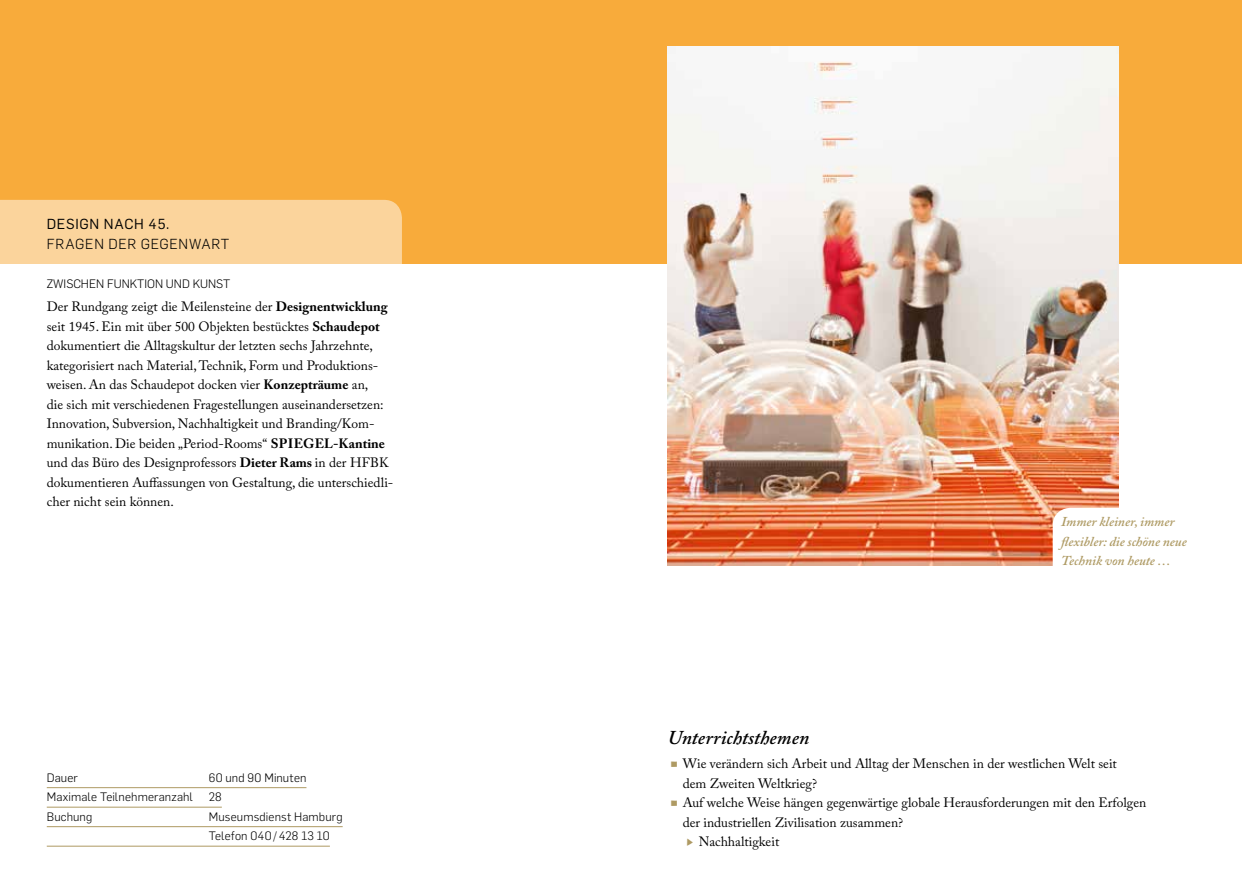
<style>
.page{position:relative;width:1242px;height:893px;background:#fff}
.page>*{position:absolute;margin:0;border:0;box-sizing:border-box;transform-origin:0 0}
.t1{font:italic 600 19.5px "Adobe Caslon Pro";color:#000}
.t2{font:300 14.25px "Flama";letter-spacing:.045em;color:#000}
.t3{font:14.25px "Flama";letter-spacing:.05em;color:#000}
.t4{font:13.5px/19.5px "Adobe Caslon Pro";color:#000}
.t5{font:italic 600 13.5px/19.5px "Adobe Caslon Pro";color:#ae9a63}
.t6{font:300 12px/19.5px "Flama";letter-spacing:.01em;color:#000}
.s1{font-weight:700}
.s2{font-family:"Ale Signs LL";font-size:19.5px;color:#ae9a63}
</style>
<div class="page">
<div style="left:0;top:0;width:1242px;height:264px;background:#f8ab3b"></div>
<svg style="left:0;top:200px;width:402px;height:647px"></svg>
<img style="left:668px;top:47px;width:450px;height:519px">
<svg style="left:1052px;top:508px;width:66px;height:58px"></svg>
<hr style="left:47px;top:787px;width:259px;height:1px;background:#ae9a63">
<hr style="left:47px;top:807px;width:175px;height:1px;background:#ae9a63">
<hr style="left:47px;top:826px;width:296px;height:1px;background:#ae9a63">
<hr style="left:47px;top:846px;width:283px;height:1px;background:#ae9a63">
<p class="t3" style="left:47px;top:214px;width:124px">DESIGN NACH 45.</p>
<p class="t2" style="left:47px;top:234px;width:184px">FRAGEN DER GEGENWART</p>
<p class="t6" style="left:47px;top:273px;width:185px">ZWISCHEN FUNKTION UND KUNST</p>
<p class="t4" style="left:47px;top:297px;width:348px">Der Rundgang zeigt die Meilensteine der <span class="s1">Designentwicklung </span>seit 1945. Ein mit über 500 Objekten bestücktes <span class="s1">Schaudepot </span>dokumentiert die Alltagskultur der letzten sechs Jahrzehnte, kategorisiert nach Material, Technik, Form und Produktions&shy;weisen. An das Schaudepot docken vier <span class="s1">Konzepträume</span> an,<br>die sich mit verschiedenen Fragestellungen auseinandersetzen:<br>Innovation, Subversion, Nachhaltigkeit und Branding/Kom&shy;munikation. Die beiden „Period-Rooms“ <span class="s1">SPIEGEL-Kantine </span>und das Büro des Designprofessors <span class="s1">Dieter Rams</span> in der HFBK dokumentieren Auffassungen von Gestaltung, die unterschiedli&shy;cher nicht sein können.</p>
<p class="t6" style="left:47px;top:767px;width:33px">Dauer</p>
<p class="t6" style="left:209px;top:767px;width:99px">60 und 90 Minuten</p>
<p class="t6" style="left:47px;top:787px;width:148px">Maximale Teilnehmeranzahl</p>
<p class="t6" style="left:209px;top:787px;width:15px">28</p>
<p class="t6" style="left:47px;top:806px;width:47px">Buchung</p>
<p class="t6" style="left:209px;top:806px;width:135px">Museumsdienst Hamburg<br>Telefon 040/428 13 10</p>
<p class="t5" style="left:1061px;top:512px;width:127px">Immer kleiner, immer flexibler: die schöne neue<br>Technik von heute …</p>
<h1 class="t1" style="left:668px;top:726px;width:143px">Unterrichtsthemen</h1>
<p class="t4" style="left:668px;top:754px;width:450px"><span class="s2">e</span> Wie verändern sich Arbeit und Alltag der Menschen in der westlichen Welt seit</p>
<p class="t4" style="left:682px;top:773px;width:136px">dem Zweiten Weltkrieg?</p>
<p class="t4" style="left:668px;top:793px;width:480px"><span class="s2">e</span> Auf welche Weise hängen gegenwärtige globale Herausforderungen mit den Erfolgen</p>
<p class="t4" style="left:682px;top:812px;width:222px">der industriellen Zivilisation zusammen?</p>
<p class="t4" style="left:682px;top:832px;width:98px"><span class="s2">b</span> Nachhaltigkeit</p>
</div>
